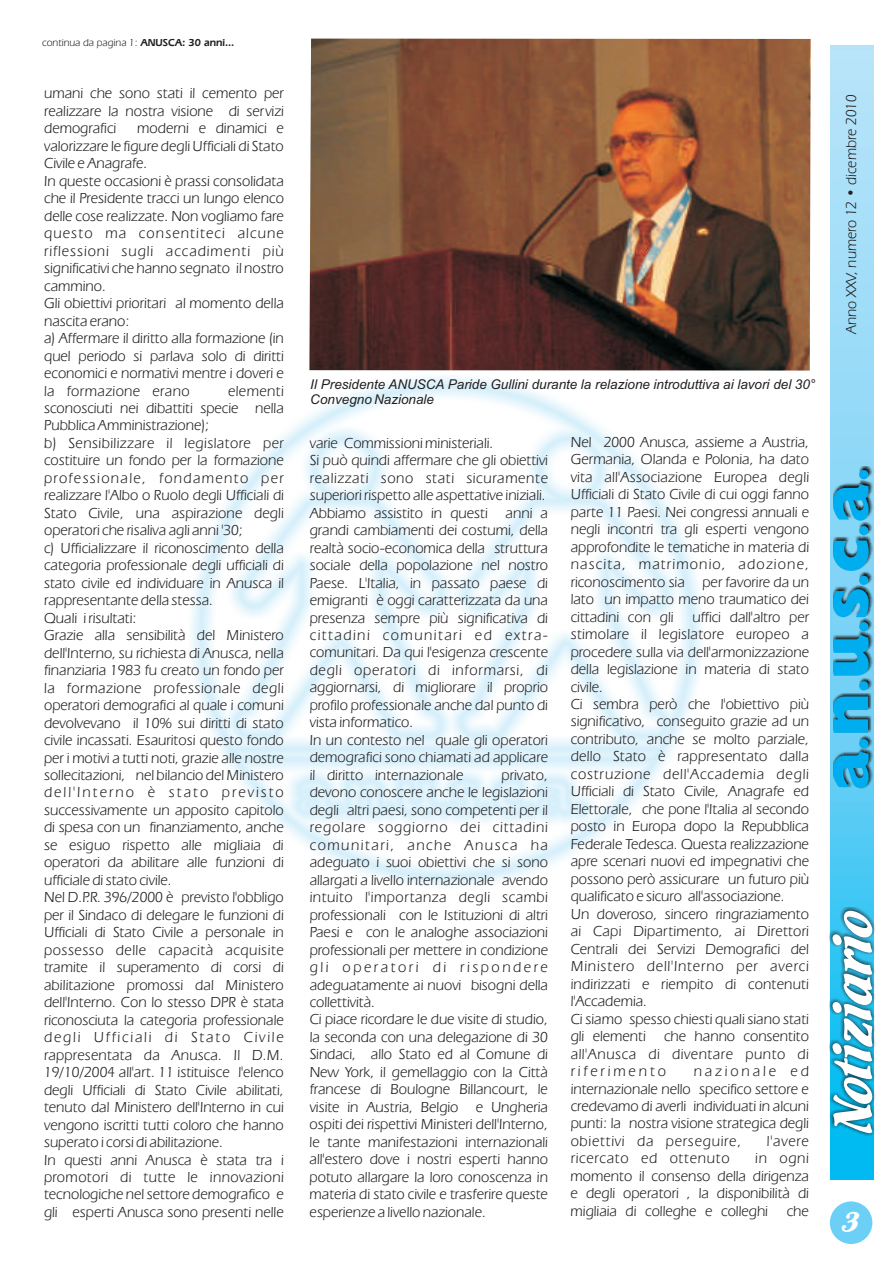
<style>
.page{position:relative;width:893px;height:1263px;background:#fff}
.page>*{position:absolute;margin:0;border:0;box-sizing:border-box;transform-origin:0 0}
.t1{font:57.6px "Flamenco D";color:#fff}
.t2{font:30px "Flamenco D";color:#fff}
.t3{font:15px/17.4px "Eras IT Cby BT";color:#231f20}
.t4{font:15px "Eras IT Cby BT";letter-spacing:.05em;color:#231f20}
.t5{font:italic 13.5px/15.1px "Arial";color:#231f20}
.t6{font:10.5px "Eras IT Cby BT";color:#231f20}
.s1{font-weight:700}
</style>
<div class="page">
<svg style="left:830px;top:45px;width:43px;height:1135px;background:#85d7f6"></svg>
<div style="left:830px;top:1201px;width:42px;height:43px;background:#6bcff6;border-radius:50%"></div>
<img style="left:829px;top:908px;width:46px;height:228px">
<img style="left:833px;top:466px;width:39px;height:322px">
<div style="left:859px;top:739px;width:9px;height:9px;background:#00aeef;border-radius:50%"></div>
<svg style="left:833px;top:696px;width:35px;height:37px"></svg>
<div style="left:859px;top:681px;width:9px;height:9px;background:#00aeef;border-radius:50%"></div>
<svg style="left:834px;top:634px;width:35px;height:42px"></svg>
<div style="left:859px;top:622px;width:9px;height:9px;background:#00aeef;border-radius:50%"></div>
<svg style="left:833px;top:589px;width:36px;height:28px"></svg>
<div style="left:859px;top:576px;width:9px;height:9px;background:#00aeef;border-radius:50%"></div>
<svg style="left:833px;top:540px;width:36px;height:31px"></svg>
<div style="left:859px;top:526px;width:9px;height:9px;background:#00aeef;border-radius:50%"></div>
<div style="left:859px;top:470px;width:9px;height:9px;background:#00aeef;border-radius:50%"></div>
<svg style="left:833px;top:751px;width:36px;height:37px"></svg>
<svg style="left:833px;top:484px;width:36px;height:37px"></svg>
<img style="left:309px;top:39px;width:502px;height:332px">
<p class="t6" style="left:42px;top:38px;width:194px">continua da pagina 1: <span class="s1">ANUSCA: 30 anni...</span></p>
<p class="t3" style="left:44px;top:86px;width:241px;text-align:justify">umani che sono stati il cemento per realizzare la nostra visione di servizi demografici</p>
<p class="t3" style="left:44px;top:121px;width:241px;text-indent:93px">moderni e dinamici e valorizzare le figure degli Ufficiali di Stato<br>Civile e Anagrafe.<br>In queste occasioni è prassi consolidata che il Presidente tracci un lungo elenco delle cose realizzate. Non vogliamo fare questo ma consentiteci alcune riflessioni sugli accadimenti più significativi che hanno segnato il nostro cammino.<br>Gli obiettivi prioritari al momento della nascita erano:<br>a) Affermare il diritto alla formazione (in quel periodo si parlava solo di diritti economici e normativi mentre i doveri e la formazione erano</p>
<p class="t3" style="left:44px;top:383px;width:241px;text-indent:184px">elementi sconosciuti nei dibattiti specie nella Pubblica Amministrazione);<br>b) Sensibilizzare il legislatore per costituire un fondo per la formazione professionale, fondamento per realizzare l'Albo o Ruolo degli Ufficiali di Stato Civile, una aspirazione degli operatori che risaliva agli anni '30;<br>c) Ufficializzare il riconoscimento della categoria professionale degli ufficiali di stato civile ed individuare in Anusca il rappresentante della stessa.<br>Quali i risultati:<br>Grazie alla sensibilità del Ministero dell'Interno, su richiesta di Anusca, nella finanziaria 1983 fu creato un fondo per la formazione professionale degli operatori demografici al quale i comuni devolvevano il 10% sui diritti di stato civile incassati. Esauritosi questo fondo per i motivi a tutti noti, grazie alle nostre sollecitazioni, nel bilancio del Ministero dell'Interno è stato previsto successivamente un apposito capitolo di spesa con un finanziamento, anche se esiguo rispetto alle migliaia di operatori da abilitare alle funzioni di ufficiale di stato civile.<br>Nel D.P.R. 396/2000 è previsto l'obbligo per il Sindaco di delegare le funzioni di Ufficiali di Stato Civile a personale in possesso delle capacità acquisite tramite il superamento di corsi di abilitazione promossi dal Ministero dell'Interno. Con lo stesso DPR è stata riconosciuta la categoria professionale degli Ufficiali di Stato Civile rappresentata da Anusca. Il D.M.<br>19/10/2004 all'art. 11 istituisce l'elenco degli Ufficiali di Stato Civile abilitati, tenuto dal Ministero dell'Interno in cui vengono iscritti tutti coloro che hanno superato i corsi di abilitazione.<br>In questi anni Anusca è stata tra i promotori di tutte le innovazioni tecnologiche nel settore demografico e gli esperti Anusca sono presenti nelle</p>
<p class="t3" style="left:843px;top:334px;width:241px;rotate:-90deg">Anno XXV, numero 12 • dicembre 2010</p>
<p class="t5" style="left:310px;top:377px;width:506px">Il Presidente ANUSCA Paride Gullini durante la relazione introduttiva ai lavori del 30°<br>Convegno Nazionale</p>
<p class="t3" style="left:310px;top:435px;width:240px">varie Commissioni ministeriali.<br>Si può quindi affermare che gli obiettivi realizzati sono stati sicuramente superiori rispetto alle aspettative iniziali.<br>Abbiamo assistito in questi anni a grandi cambiamenti dei costumi, della realtà socio-economica della struttura sociale della popolazione nel nostro Paese. L'Italia, in passato paese di emigranti è oggi caratterizzata da una presenza sempre più significativa di cittadini comunitari ed extra&shy;comunitari. Da qui l'esigenza crescente degli operatori di informarsi, di aggiornarsi, di migliorare il proprio profilo professionale anche dal punto di vista informatico.<br>In un contesto nel quale gli operatori demografici sono chiamati ad applicare il diritto internazionale</p>
<p class="t3" style="left:310px;top:767px;width:240px;text-indent:192px">privato, devono conoscere anche le legislazioni degli altri paesi, sono competenti per il regolare soggiorno dei cittadini comunitari, anche Anusca ha adeguato i suoi obiettivi che si sono allargati a livello internazionale avendo intuito l'importanza degli scambi professionali con le Istituzioni di altri Paesi e con le analoghe associazioni professionali per mettere in condizione gli operatori di rispondere adeguatamente ai nuovi bisogni della collettività.<br>Ci piace ricordare le due visite di studio, la seconda con una delegazione di 30<br>Sindaci, allo Stato ed al Comune di New York, il gemellaggio con la Città francese di Boulogne Billancourt, le visite in Austria, Belgio e Ungheria ospiti dei rispettivi Ministeri dell'Interno, le tante manifestazioni internazionali all'estero dove i nostri esperti hanno potuto allargare la loro conoscenza in materia di stato civile e trasferire queste esperienze a livello nazionale.</p>
<p class="t3" style="left:571px;top:434px;width:240px;text-align:justify">Nel 2000 Anusca, assieme a Austria, Germania, Olanda e Polonia, ha dato vita all'Associazione Europea degli Ufficiali di Stato Civile di cui oggi fanno parte 11 Paesi. Nei congressi annuali e negli incontri tra gli esperti vengono approfondite le tematiche in materia di nascita, matrimonio, adozione, riconoscimento sia per favorire da un lato un impatto meno traumatico dei cittadini con gli</p>
<p class="t3" style="left:571px;top:609px;width:240px;text-indent:122px">uffici dall'altro per stimolare il legislatore europeo a procedere sulla via dell'armonizzazione della legislazione in materia di stato civile.<br>Ci sembra però che l'obiettivo più significativo, conseguito grazie ad un contributo, anche se molto parziale, dello Stato è rappresentato dalla costruzione dell'Accademia degli Ufficiali di Stato Civile, Anagrafe ed Elettorale, che pone l'Italia al secondo posto in Europa dopo la Repubblica Federale Tedesca. Questa realizzazione apre scenari nuovi ed impegnativi che possono però assicurare un futuro più qualificato e sicuro all'associazione.<br>Un doveroso, sincero ringraziamento ai Capi Dipartimento, ai Direttori Centrali dei Servizi Demografici del Ministero dell'Interno per averci indirizzati e riempito di contenuti l'Accademia.<br>Ci siamo spesso chiesti quali siano stati gli elementi che hanno consentito all'Anusca di diventare punto di riferimento</p>
<p class="t3" style="left:571px;top:1063px;width:240px;text-align:justify;text-indent:123px">nazionale ed internazionale nello specifico settore e credevamo di averli individuati in alcuni punti: la nostra visione strategica degli obiettivi da perseguire,</p>
<p class="t3" style="left:767px;top:1133px;width:44px">l'avere</p>
<p class="t3" style="left:571px;top:1151px;width:240px;text-align:justify;text-indent:185px">in ogni momento il consenso della dirigenza e degli operatori , la disponibilità di migliaia di colleghe e colleghi che</p>
<p class="t4" style="left:571px;top:1152px;width:161px">ricercato ed ottenuto</p>
<h1 class="t1" style="left:825px;top:1131px;width:225px;rotate:-90deg">Notiziario</h1>
<h2 class="t2" style="left:843px;top:1207px;width:19px">3</h2>
</div>
